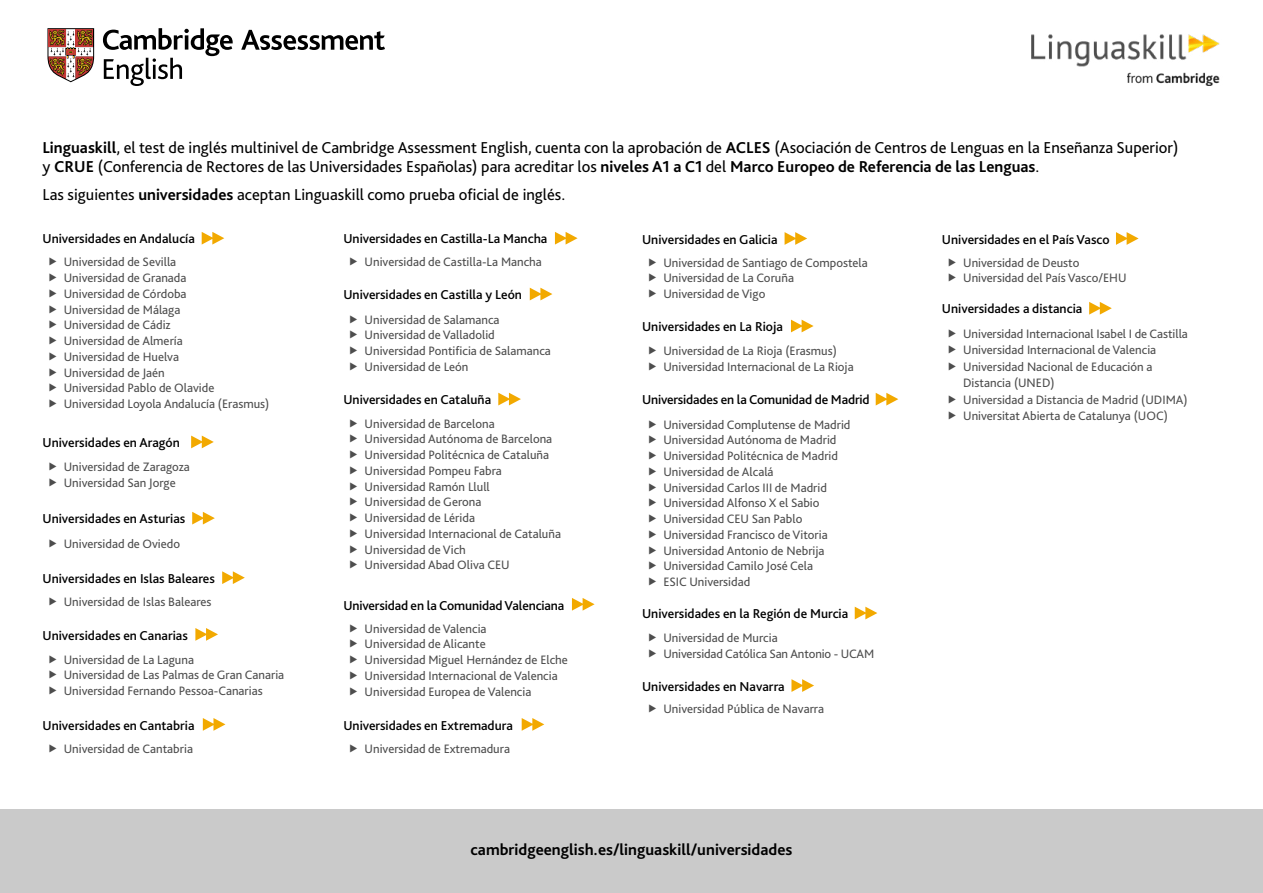
<style>
.page{position:relative;width:1263px;height:893px;background:#fff}
.page>*{position:absolute;margin:0;border:0;box-sizing:border-box;transform-origin:0 0}
.t1{font:16.5px/19.5px "Bliss Pro";color:#000}
.t2{font:700 16.5px "Bliss Pro";color:#000}
.t3{font:500 13.5px "Bliss Pro";color:#000}
.t4{font:12.75px/15.8px "Bliss Pro";color:#4d4d4d}
.s1{font-weight:700}
</style>
<div class="page">
<svg style="left:202px;top:232px;width:22px;height:13px"></svg>
<svg style="left:191px;top:436px;width:23px;height:12px"></svg>
<svg style="left:192px;top:512px;width:23px;height:12px"></svg>
<svg style="left:222px;top:571px;width:23px;height:13px"></svg>
<svg style="left:195px;top:628px;width:23px;height:13px"></svg>
<svg style="left:203px;top:718px;width:22px;height:13px"></svg>
<svg style="left:530px;top:288px;width:22px;height:12px"></svg>
<svg style="left:498px;top:393px;width:23px;height:12px"></svg>
<svg style="left:555px;top:232px;width:23px;height:13px"></svg>
<svg style="left:572px;top:598px;width:23px;height:13px"></svg>
<svg style="left:522px;top:718px;width:22px;height:13px"></svg>
<div style="left:0;top:809px;width:1263px;height:84px;background:#cacaca"></div>
<svg style="left:784px;top:232px;width:23px;height:13px"></svg>
<svg style="left:791px;top:320px;width:22px;height:12px"></svg>
<svg style="left:876px;top:393px;width:22px;height:12px"></svg>
<svg style="left:855px;top:607px;width:22px;height:12px"></svg>
<svg style="left:791px;top:679px;width:23px;height:13px"></svg>
<svg style="left:1089px;top:302px;width:23px;height:13px"></svg>
<svg style="left:1116px;top:232px;width:22px;height:13px"></svg>
<img style="left:1031px;top:34px;width:189px;height:52px">
<svg style="left:241px;top:30px;width:144px;height:20px"></svg>
<svg style="left:103px;top:28px;width:130px;height:58px"></svg>
<svg style="left:47px;top:28px;width:47px;height:54px"></svg>
<p class="t1" style="left:43px;top:138px;width:1137px"><span class="s1">Linguaskill</span>, el test de inglés multinivel de Cambridge Assessment English, cuenta con la aprobación de <span class="s1">ACLES</span> (Asociación de Centros de Lenguas en la Enseñanza Superior) y <span class="s1">CRUE</span> (Conferencia de Rectores de las Universidades Españolas) para acreditar los <span class="s1">niveles A1 a C1</span> del <span class="s1">Marco Europeo de Referencia de las Lenguas</span>.</p>
<p class="t1" style="left:43px;top:185px;width:524px">Las siguientes <span class="s1">universidades</span> aceptan Linguaskill como prueba oficial de inglés.</p>
<p class="t3" style="left:43px;top:230px;width:154px">Universidades en Andalucía</p>
<p class="t4" style="left:64px;top:254px;width:207px">Universidad de Sevilla<br>Universidad de Granada<br>Universidad de Córdoba<br>Universidad de Málaga<br>Universidad de Cádiz<br>Universidad de Almería<br>Universidad de Huelva<br>Universidad de Jaén<br>Universidad Pablo de Olavide<br>Universidad Loyola Andalucía (Erasmus)</p>
<p class="t3" style="left:43px;top:434px;width:139px">Universidades en Aragón</p>
<p class="t4" style="left:64px;top:459px;width:127px">Universidad de Zaragoza<br>Universidad San Jorge</p>
<p class="t3" style="left:43px;top:510px;width:144px">Universidades en Asturias</p>
<p class="t4" style="left:64px;top:536px;width:118px">Universidad de Oviedo</p>
<p class="t3" style="left:43px;top:570px;width:174px">Universidades en Islas Baleares</p>
<p class="t4" style="left:64px;top:594px;width:149px">Universidad de Islas Baleares</p>
<p class="t3" style="left:43px;top:627px;width:147px">Universidades en Canarias</p>
<p class="t4" style="left:64px;top:651px;width:222px">Universidad de La Laguna<br>Universidad de Las Palmas de Gran Canaria<br>Universidad Fernando Pessoa-Canarias</p>
<p class="t3" style="left:43px;top:717px;width:154px">Universidades en Cantabria</p>
<p class="t4" style="left:64px;top:741px;width:131px">Universidad de Cantabria</p>
<p class="t3" style="left:343px;top:230px;width:205px">Universidades en Castilla-La Mancha</p>
<p class="t4" style="left:365px;top:254px;width:179px">Universidad de Castilla-La Mancha</p>
<p class="t3" style="left:642px;top:231px;width:137px">Universidades en Galicia</p>
<p class="t4" style="left:663px;top:254px;width:206px">Universidad de Santiago de Compostela<br>Universidad de La Coruña<br>Universidad de Vigo</p>
<p class="t3" style="left:642px;top:318px;width:142px">Universidades en La Rioja</p>
<p class="t4" style="left:663px;top:343px;width:192px">Universidad de La Rioja (Erasmus)<br>Universidad Internacional de La Rioja</p>
<p class="t3" style="left:642px;top:391px;width:229px">Universidades en la Comunidad de Madrid</p>
<p class="t4" style="left:663px;top:417px;width:189px">Universidad Complutense de Madrid<br>Universidad Autónoma de Madrid<br>Universidad Politécnica de Madrid<br>Universidad de Alcalá<br>Universidad Carlos III de Madrid<br>Universidad Alfonso X el Sabio<br>Universidad CEU San Pablo<br>Universidad Francisco de Vitoria<br>Universidad Antonio de Nebrija<br>Universidad Camilo José Cela<br>ESIC Universidad</p>
<p class="t3" style="left:642px;top:605px;width:208px">Universidades en la Región de Murcia</p>
<p class="t4" style="left:663px;top:630px;width:212px">Universidad de Murcia<br>Universidad Católica San Antonio - UCAM</p>
<p class="t3" style="left:642px;top:678px;width:144px">Universidades en Navarra</p>
<p class="t4" style="left:663px;top:701px;width:162px">Universidad Pública de Navarra</p>
<p class="t3" style="left:942px;top:231px;width:169px">Universidades en el País Vasco</p>
<p class="t4" style="left:963px;top:254px;width:165px">Universidad de Deusto<br>Universidad del País Vasco/EHU</p>
<p class="t3" style="left:343px;top:286px;width:180px">Universidades en Castilla y León</p>
<p class="t4" style="left:365px;top:312px;width:188px">Universidad de Salamanca<br>Universidad de Valladolid<br>Universidad Pontificia de Salamanca<br>Universidad de León</p>
<p class="t3" style="left:343px;top:391px;width:149px">Universidades en Cataluña</p>
<p class="t4" style="left:365px;top:415px;width:198px">Universidad de Barcelona<br>Universidad Autónoma de Barcelona<br>Universidad Politécnica de Cataluña<br>Universidad Pompeu Fabra<br>Universidad Ramón Llull<br>Universidad de Gerona<br>Universidad de Lérida<br>Universidad Internacional de Cataluña<br>Universidad de Vich<br>Universidad Abad Oliva CEU</p>
<p class="t3" style="left:942px;top:301px;width:142px">Universidades a distancia</p>
<p class="t4" style="left:963px;top:325px;width:226px;line-height:16.5px">Universidad Internacional Isabel I de Castilla Universidad Internacional de Valencia Universidad Nacional de Educación a Distancia (UNED)<br>Universidad a Distancia de Madrid (UDIMA)<br>Universitat Abierta de Catalunya (UOC)</p>
<p class="t3" style="left:343px;top:597px;width:222px">Universidad en la Comunidad Valenciana</p>
<p class="t4" style="left:365px;top:621px;width:205px">Universidad de Valencia<br>Universidad de Alicante<br>Universidad Miguel Hernández de Elche<br>Universidad Internacional de Valencia<br>Universidad Europea de Valencia</p>
<p class="t3" style="left:343px;top:717px;width:171px">Universidades en Extremadura</p>
<p class="t4" style="left:365px;top:741px;width:147px">Universidad de Extremadura</p>
<p class="t2" style="left:470px;top:839px;width:323px">cambridgeenglish.es/linguaskill/universidades</p>
</div>
